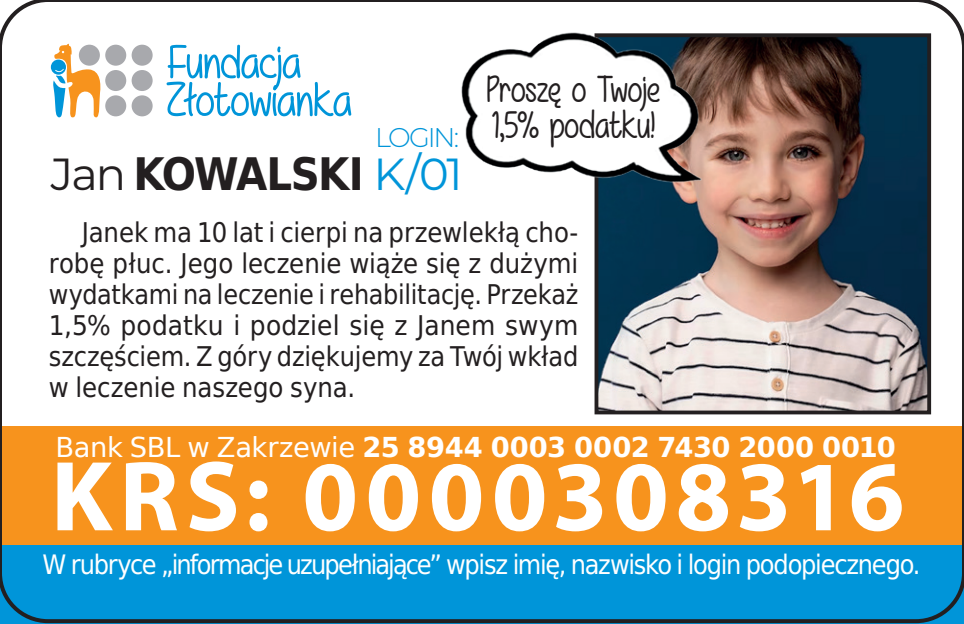
<style>
.page{position:relative;width:964px;height:624px;background:#fff}
.page>*{position:absolute;margin:0;border:0;box-sizing:border-box;transform-origin:0 0}
.t1{font:700 100.4px "Myriad Pro";letter-spacing:.065em;color:#fff}
.t2{font:700 44.8px "DejaVu Sans Condensed";letter-spacing:-.04em;color:#231f20}
.t3{font:38px "Mf Really Awesome";color:#231f20;scale:.96 1}
.t4{font:27.2px/31.2px "DejaVu Sans Condensed";letter-spacing:-.005em;color:#231f20;text-align:justify}
.t5{font:700 27.2px "DejaVu Sans";letter-spacing:-.015em;color:#fff}
.t6{font:300 27.2px "Montserrat";letter-spacing:-.08em;color:#0095d9}
.t7{font:26.8px "DejaVu Sans Condensed";letter-spacing:-.05em;color:#fff}
.s1{font-family:"Montserrat";font-weight:400}
.s2{font-family:"Montserrat";font-weight:400;color:#0095d9}
.s3{font-weight:400}
</style>
<div class="page">
<div style="left:0;top:426px;width:964px;height:119px;background:#f7931d"></div>
<div style="left:0;top:545px;width:964px;height:79px;background:#0095d9"></div>
<img style="left:599px;top:38px;width:327px;height:371px">
<div style="left:594px;top:33px;width:337px;height:381px;border:4px solid #231f20"></div>
<svg style="left:166px;top:45px;width:185px;height:71px"></svg>
<div style="left:105px;top:45px;width:21px;height:21px;background:#a8a9ad;border-radius:50%"></div>
<div style="left:132px;top:45px;width:21px;height:21px;background:#a8a9ad;border-radius:50%"></div>
<div style="left:105px;top:70px;width:21px;height:21px;background:#a8a9ad;border-radius:50%"></div>
<div style="left:132px;top:70px;width:21px;height:21px;background:#a8a9ad;border-radius:50%"></div>
<div style="left:105px;top:95px;width:21px;height:21px;background:#a8a9ad;border-radius:50%"></div>
<div style="left:132px;top:95px;width:21px;height:21px;background:#a8a9ad;border-radius:50%"></div>
<svg style="left:51px;top:43px;width:50px;height:75px"></svg>
<img style="left:461px;top:32px;width:244px;height:211px">
<div style="left:0;top:0;width:964px;height:623px;border:4px solid #231f20;border-radius:48px"></div>
<svg style="left:487px;top:75px;width:77px;height:73px"></svg>
<svg style="left:579px;top:74px;width:81px;height:65px"></svg>
<p class="t6" style="left:375px;top:119px;width:85px">LOGIN:</p>
<h2 class="t2" style="left:51px;top:137px;width:413px"><span class="s1">Jan</span> KOWALSKI <span class="s2">K/01</span></h2>
<h3 class="t3" style="left:511px;top:66px;width:138px">□▲ □ □</h3>
<h3 class="t3" style="left:565px;top:103px;width:91px">□ ▼◆</h3>
<p class="t4" style="left:49px;top:216px;width:531px;text-indent:33px">Janek ma 10 lat i cierpi na przewlekłą cho&shy;robę płuc. Jego leczenie wiąże się z dużymi wydatkami na leczenie i rehabilitację. Przekaż 1,5% podatku i podziel się z Janem swym szczęściem. Z góry dziękujemy za Twój wkład w leczenie naszego syna.</p>
<p class="t5" style="left:55px;top:425px;width:842px"><span class="s3">Bank SBL w Zakrzewie</span> 25 8944 0003 0002 7430 2000 0010</p>
<h1 class="t1" style="left:51px;top:431px;width:855px">KRS: 0000308316</h1>
<p class="t7" style="left:42px;top:541px;width:879px">W rubryce „informacje uzupełniające” wpisz imię, nazwisko i login podopiecznego.</p>
</div>
